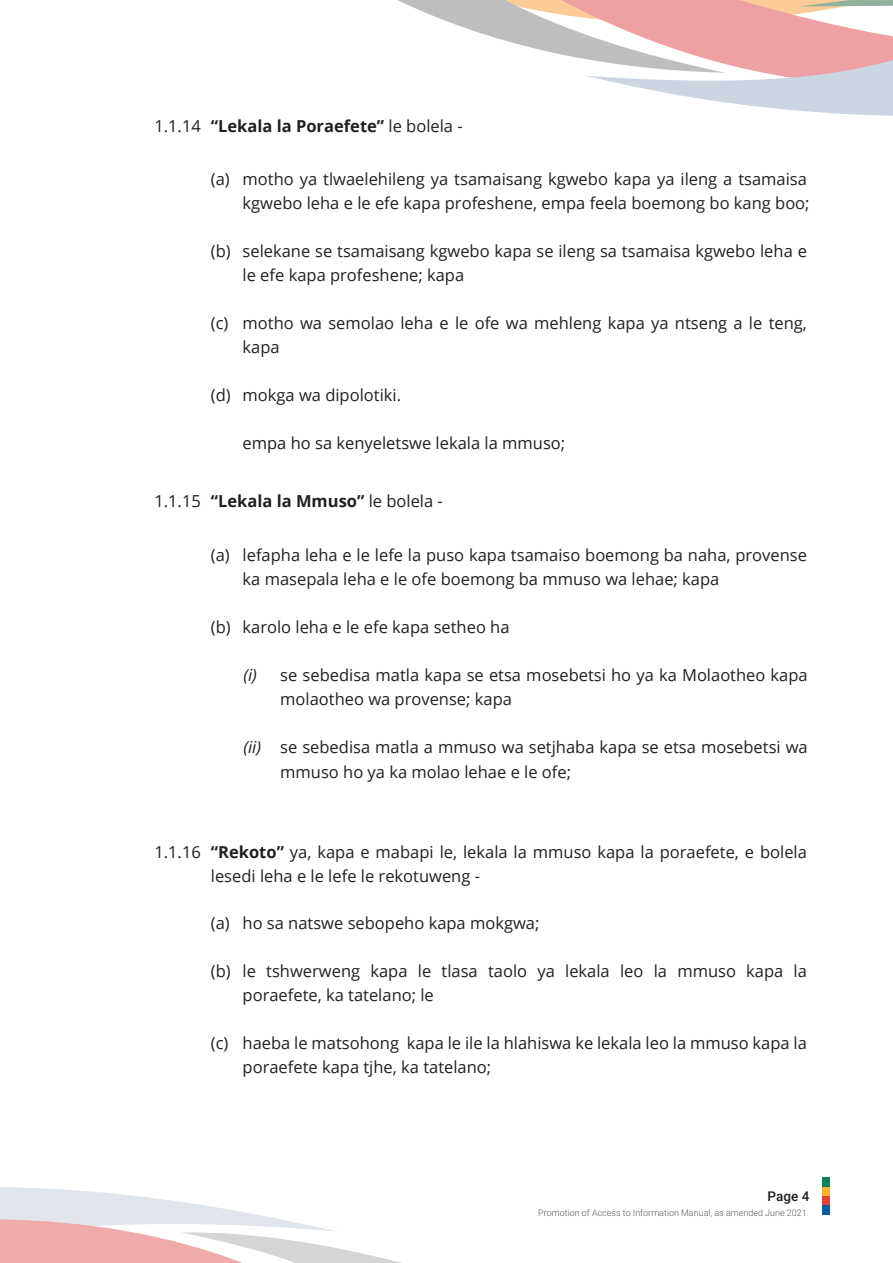
<style>
.page{position:relative;width:893px;height:1263px;background:#fff}
.page>*{position:absolute;margin:0;border:0;box-sizing:border-box;transform-origin:0 0}
.t1{font:16.5px/24px "Open Sans";color:#231f20}
.t2{font:700 16.5px "Open Sans";color:#231f20}
.t3{font:italic 16.5px "Open Sans";color:#231f20}
.t4{font:500 13.5px "Roboto";color:#231f20}
.t5{font:300 9px "Roboto";color:#58595b}
.s1{font-weight:400}
.s2{font-weight:700}
</style>
<div class="page">
<svg style="left:397px;top:0;width:496px;height:116px"></svg>
<div style="left:822px;top:1196px;width:8px;height:9px;background:#e3413c"></div>
<div style="left:822px;top:1205px;width:8px;height:10px;background:#045d99"></div>
<div style="left:822px;top:1186px;width:8px;height:10px;background:#fab332"></div>
<div style="left:822px;top:1177px;width:8px;height:9px;background:#0e8058"></div>
<svg style="left:0;top:1187px;width:401px;height:76px"></svg>
<p class="t2" style="left:154px;top:114px;width:310px"><span class="s1">1.1.14</span> “Lekala la Poraefete” <span class="s1">le bolela -</span></p>
<p class="t1" style="left:211px;top:167px;width:20px">(a)</p>
<p class="t1" style="left:211px;top:239px;width:21px">(b)</p>
<p class="t1" style="left:211px;top:311px;width:19px">(c)</p>
<p class="t1" style="left:211px;top:383px;width:21px">(d)</p>
<p class="t1" style="left:243px;top:167px;width:569px">motho ya tlwaelehileng ya tsamaisang kgwebo kapa ya ileng a tsamaisa kgwebo leha e le efe kapa profeshene, empa feela boemong bo kang boo;</p>
<p class="t1" style="left:243px;top:239px;width:566px">selekane se tsamaisang kgwebo kapa se ileng sa tsamaisa kgwebo leha e le efe kapa profeshene; kapa</p>
<p class="t1" style="left:243px;top:311px;width:566px">motho wa semolao leha e le ofe wa mehleng kapa ya ntseng a le teng, kapa</p>
<p class="t1" style="left:243px;top:383px;width:160px">mokga wa dipolotiki.</p>
<p class="t1" style="left:243px;top:431px;width:324px">empa ho sa kenyeletswe lekala la mmuso;</p>
<p class="t1" style="left:154px;top:489px;width:290px">1.1.15 <span class="s2">“Lekala la Mmuso”</span> le bolela -</p>
<p class="t1" style="left:211px;top:542px;width:20px">(a)</p>
<p class="t1" style="left:211px;top:614px;width:21px">(b)</p>
<p class="t1" style="left:243px;top:542px;width:566px">lefapha leha e le lefe la puso kapa tsamaiso boemong ba naha, provense ka masepala leha e le ofe boemong ba mmuso wa lehae; kapa</p>
<p class="t1" style="left:243px;top:614px;width:268px">karolo leha e le efe kapa setheo ha</p>
<p class="t3" style="left:243px;top:664px;width:15px">(i)</p>
<p class="t3" style="left:243px;top:736px;width:19px">(ii)</p>
<p class="t1" style="left:280px;top:663px;width:529px">se sebedisa matla kapa se etsa mosebetsi ho ya ka Molaotheo kapa molaotheo wa provense; kapa</p>
<p class="t1" style="left:280px;top:735px;width:529px">se sebedisa matla a mmuso wa setjhaba kapa se etsa mosebetsi wa mmuso ho ya ka molao lehae e le ofe;</p>
<p class="t1" style="left:211px;top:840px;width:598px;text-indent:-57px">1.1.16 <span class="s2">“Rekoto”</span> ya, kapa e mabapi le, lekala la mmuso kapa la poraefete, e bolela lesedi leha e le lefe le rekotuweng -</p>
<p class="t1" style="left:211px;top:910px;width:20px">(a)</p>
<p class="t1" style="left:211px;top:958px;width:21px">(b)</p>
<p class="t1" style="left:243px;top:910px;width:298px">ho sa natswe sebopeho kapa mokgwa;</p>
<p class="t1" style="left:243px;top:958px;width:566px">le tshwerweng kapa le tlasa taolo ya lekala leo la mmuso kapa la poraefete, ka tatelano; le</p>
<p class="t1" style="left:243px;top:1030px;width:566px">haeba le matsohong kapa le ile la hlahiswa ke lekala leo la mmuso kapa la poraefete kapa tjhe, ka tatelano;</p>
<p class="t1" style="left:211px;top:1030px;width:19px">(c)</p>
<p class="t4" style="left:768px;top:1186px;width:43px">Page 4</p>
<p class="t5" style="left:538px;top:1206px;width:270px">Promotion of Access to Information Manual, as amended June 2021</p>
</div>
